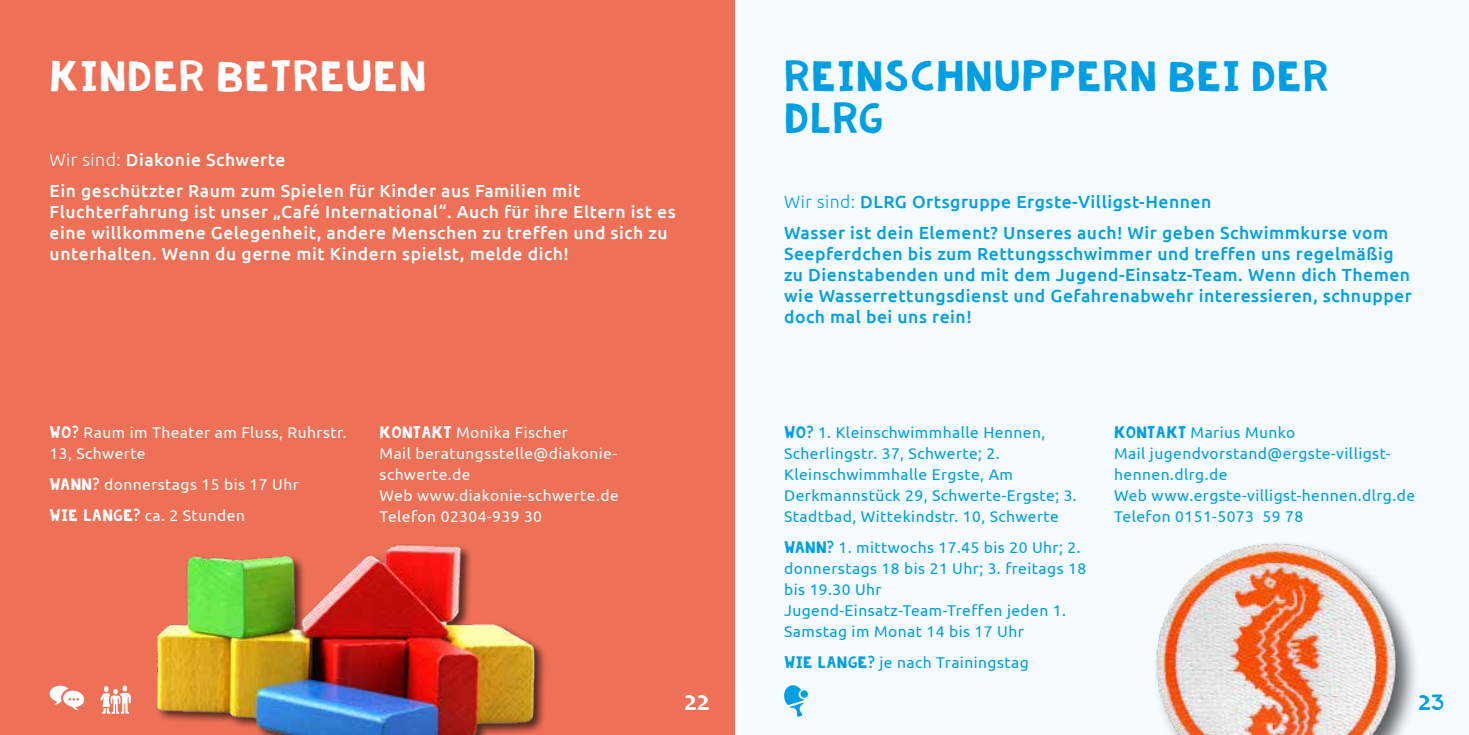
<style>
.page{position:relative;width:1469px;height:735px;background:#fff}
.page>*{position:absolute;margin:0;border:0;box-sizing:border-box;transform-origin:0 0}
.t1{font:31.5px/42px "KG Summer Storm Rough";letter-spacing:.04em;color:#009fe3}
.t2{font:31.5px "KG Summer Storm Rough";letter-spacing:.04em;color:#fff}
.t3{font:500 17.5px/21px "Ubuntu";letter-spacing:.03em;color:#009fe3}
.t4{font:500 17.5px/21px "Ubuntu";letter-spacing:.03em;color:#fff}
.t5{font:15.75px "KG Summer Storm Rough";color:#fff}
.t6{font:15.75px "KG Summer Storm Rough";color:#009fe3}
.t7{font:15.58px/21px "Ubuntu";letter-spacing:.03em;color:#009fe3}
.t8{font:15.58px/21px "Ubuntu";letter-spacing:.03em;color:#fff}
.s1{font-weight:300}
.s2{font-family:"KG Summer Storm Rough";font-size:12.25px}
</style>
<div class="page">
<div style="left:734px;top:0;width:734px;height:734px;background:#f5fbfe"></div>
<div style="left:0;top:0;width:734px;height:734px;background:#ee7056"></div>
<img style="left:156px;top:544px;width:387px;height:190px">
<svg style="left:50px;top:685px;width:35px;height:25px"></svg>
<svg style="left:100px;top:685px;width:31px;height:28px"></svg>
<svg style="left:784px;top:685px;width:24px;height:31px"></svg>
<img style="left:1155px;top:542px;width:261px;height:192px">
<h1 class="t2" style="left:50px;top:62px;width:378px">KINDER BETREUEN</h1>
<p class="t4" style="left:50px;top:143px;width:532px;line-height:31px"><span class="s1">Wir sind:</span> Diakonie Schwerte<br>Ein geschützter Raum zum Spielen für Kinder aus Familien mit</p>
<p class="t4" style="left:50px;top:200px;width:627px">Fluchterfahrung ist unser „Café International“. Auch für ihre Eltern ist es eine willkommene Gelegenheit, andere Menschen zu treffen und sich zu unterhalten. Wenn du gerne mit Kindern spielst, melde dich!</p>
<h1 class="t1" style="left:784px;top:59px;width:546px">REINSCHNUPPERN BEI DER<br>DLRG</h1>
<p class="t3" style="left:784px;top:185px;width:605px;line-height:31px"><span class="s1">Wir sind:</span> DLRG Ortsgruppe Ergste-Villigst-Hennen<br>Wasser ist dein Element? Unseres auch! Wir geben Schwimmkurse vom</p>
<p class="t3" style="left:784px;top:242px;width:629px">Seepferdchen bis zum Rettungsschwimmer und treffen uns regelmäßig zu Dienstabenden und mit dem Jugend-Einsatz-Team. Wenn dich Themen wie Wasserrettungsdienst und Gefahrenabwehr interessieren, schnupper doch mal bei uns rein!</p>
<p class="t8" style="left:50px;top:421px;width:298px"><span class="s2">WO?</span> Raum im Theater am Fluss, Ruhrstr.<br>13, Schwerte</p>
<p class="t8" style="left:50px;top:468px;width:251px;line-height:31px"><span class="s2">WANN?</span> donnerstags 15 bis 17 Uhr<br><span class="s2">WIE LANGE?</span> ca. 2 Stunden</p>
<p class="t8" style="left:379px;top:421px;width:240px"><span class="s2">KONTAKT</span> Monika Fischer<br>Mail beratungsstelle@diakonie&shy;schwerte.de<br>Web www.diakonie-schwerte.de<br>Telefon 02304-939 30</p>
<p class="t7" style="left:784px;top:421px;width:294px"><span class="s2">WO?</span> 1. Kleinschwimmhalle Hennen, Scherlingstr. 37, Schwerte; 2.<br>Kleinschwimmhalle Ergste, Am Derkmannstück 29, Schwerte-Ergste; 3.<br>Stadtbad, Wittekindstr. 10, Schwerte</p>
<p class="t7" style="left:784px;top:536px;width:303px"><span class="s2">WANN?</span> 1. mittwochs 17.45 bis 20 Uhr; 2. donnerstags 18 bis 21 Uhr; 3. freitags 18 bis 19.30 Uhr<br>Jugend-Einsatz-Team-Treffen jeden 1.<br>Samstag im Monat 14 bis 17 Uhr</p>
<p class="t7" style="left:784px;top:651px;width:246px"><span class="s2">WIE LANGE?</span> je nach Trainingstag</p>
<p class="t7" style="left:1114px;top:421px;width:302px"><span class="s2">KONTAKT</span> Marius Munko<br>Mail jugendvorstand@ergste-villigst&shy;hennen.dlrg.de<br>Web www.ergste-villigst-hennen.dlrg.de<br>Telefon 0151-5073 59 78</p>
<p class="t5" style="left:684px;top:695px;width:27px">22</p>
<p class="t6" style="left:1418px;top:695px;width:27px">23</p>
</div>
